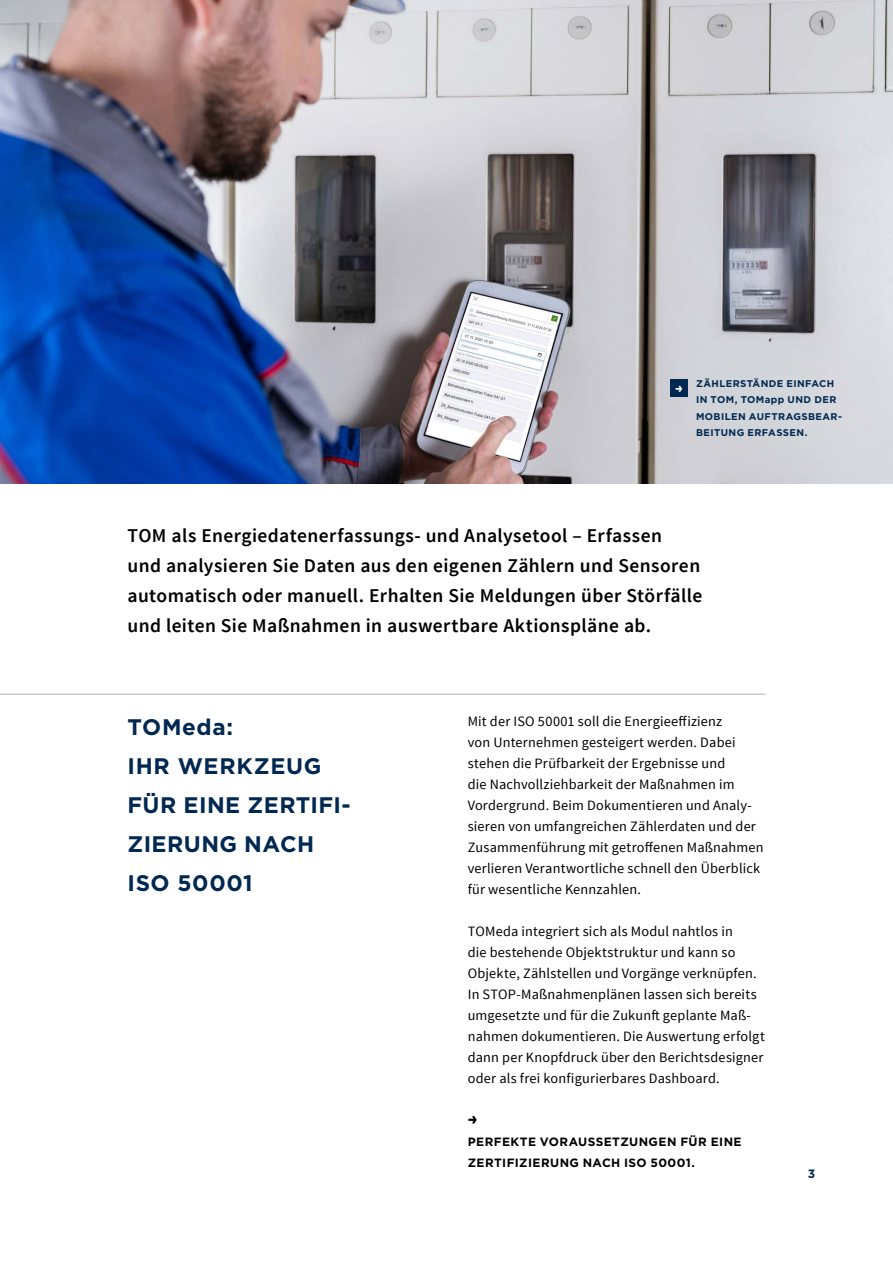
<style>
.page{position:relative;width:893px;height:1263px;background:#fff}
.page>*{position:absolute;margin:0;border:0;box-sizing:border-box;transform-origin:0 0}
.t1{font:700 22.5px/39px "Gotham";letter-spacing:.02em;color:#002851}
.t2{font:600 19.5px/30px "Source Sans Pro";letter-spacing:.02em;color:#000}
.t3{font:15px "Zine Sans Dis X Bold Roman Exp";color:#000}
.t4{font:14.25px/21px "Source Sans Pro";letter-spacing:.015em;color:#000}
.t5{font:700 12px/21px "Gotham";letter-spacing:.035em;color:#000}
.t6{font:700 12px "Gotham";color:#002851}
.t7{font:12px "Zine Sans Dis X Bold Roman Exp";color:#fff}
.t8{font:700 9.75px/16.5px "Gotham";letter-spacing:.04em;color:#002851}
</style>
<div class="page">
<img style="left:0;top:0;width:893px;height:484px">
<hr style="left:0;top:694px;width:765px;height:1px;background:#b3b2b2">
<div style="left:671px;top:379px;width:17px;height:17px;background:#002851"></div>
<p class="t7" style="left:675px;top:383px;width:9px">t</p>
<p class="t8" style="left:696px;top:375px;width:148px">ZÄHLERSTÄNDE EINFACH<br>IN TOM, TOMapp UND DER<br>MOBILEN AUFTRAGSBEAR-<br>BEITUNG ERFASSEN.</p>
<p class="t2" style="left:128px;top:521px;width:576px">TOM als Energiedatenerfassungs- und Analysetool – Erfassen<br>und analysieren Sie Daten aus den eigenen Zählern und Sensoren automatisch oder manuell. Erhalten Sie Meldungen über Störfälle und leiten Sie Maßnahmen in auswertbare Aktionspläne ab.</p>
<h1 class="t1" style="left:128px;top:706px;width:222px">TOMeda:<br>IHR WERKZEUG<br>FÜR EINE ZERTIFI-<br>ZIERUNG NACH<br>ISO 50001</h1>
<p class="t4" style="left:468px;top:711px;width:297px">Mit der ISO 50001 soll die Energieeffizienz<br>von Unternehmen gesteigert werden. Dabei stehen die Prüfbarkeit der Ergebnisse und<br>die Nachvollziehbarkeit der Maßnahmen im Vordergrund. Beim Dokumentieren und Analy&shy;sieren von umfangreichen Zählerdaten und der Zusammenführung mit getroffenen Maßnahmen verlieren Verantwortliche schnell den Überblick für wesentliche Kennzahlen.</p>
<p class="t4" style="left:468px;top:921px;width:299px">TOMeda integriert sich als Modul nahtlos in<br>die bestehende Objektstruktur und kann so Objekte, Zählstellen und Vorgänge verknüpfen.<br>In STOP-Maßnahmenplänen lassen sich bereits umgesetzte und für die Zukunft geplante Maß&shy;nahmen dokumentieren. Die Auswertung erfolgt dann per Knopfdruck über den Berichtsdesigner oder als frei konfigurierbares Dashboard.</p>
<p class="t3" style="left:468px;top:1113px;width:11px">t</p>
<p class="t5" style="left:468px;top:1131px;width:275px">PERFEKTE VORAUSSETZUNGEN FÜR EINE<br>ZERTIFIZIERUNG NACH ISO 50001.</p>
<p class="t6" style="left:808px;top:1167px;width:9px">3</p>
</div>
